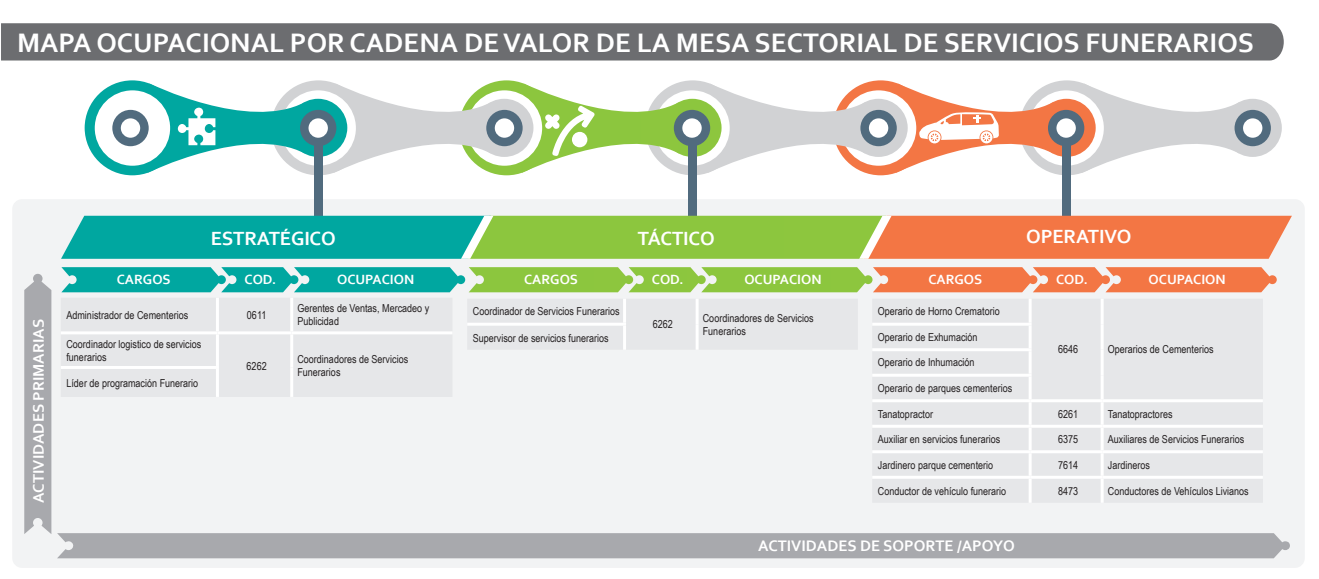
<style>
.page{position:relative;width:1319px;height:579px;background:#fff}
.page>*{position:absolute;margin:0;border:0;box-sizing:border-box;transform-origin:0 0}
.t1{font:700 28px "Corbel";color:#fff}
.t2{font:700 20px "Corbel";letter-spacing:-.01em;color:#fff}
.t3{font:700 16px "Corbel";color:#fff}
.t4{font:700 14px "Corbel";color:#fff}
.t5{font:11px/13.2px "Arial Narrow";color:#231f20}
</style>
<div class="page">
<div style="left:12px;top:199px;width:1293px;height:369px;background:#f2f3f4;border-radius:10px"></div>
<svg style="left:24px;top:274px;width:27px;height:260px;background:#adaeb1"></svg>
<div style="left:57px;top:533px;width:1233px;height:25px;background:#a8a9ad"></div>
<svg style="left:61px;top:267px;width:1216px;height:25px;background:#8ba96f"></svg>
<div style="left:1px;top:23px;width:1283px;height:38px;background:#6c6d70"></div>
<div style="left:1062px;top:141px;width:9px;height:95px;background:#516b7e"></div>
<div style="left:688px;top:141px;width:9px;height:95px;background:#516b7e"></div>
<div style="left:314px;top:141px;width:9px;height:95px;background:#516b7e"></div>
<svg style="left:61px;top:216px;width:1231px;height:43px;background:#84a366"></svg>
<div style="left:61px;top:298px;width:391px;height:99px;background:#e6e7e9"></div>
<hr style="left:216px;top:298px;width:3px;height:33px;background:#fff">
<hr style="left:290px;top:298px;width:3px;height:33px;background:#fff">
<hr style="left:61px;top:331px;width:156px;height:3px;background:#fff">
<hr style="left:217px;top:331px;width:75px;height:3px;background:#fff">
<hr style="left:216px;top:334px;width:3px;height:32px;background:#fff">
<hr style="left:292px;top:331px;width:160px;height:3px;background:#fff">
<hr style="left:290px;top:334px;width:3px;height:33px;background:#fff">
<hr style="left:290px;top:367px;width:3px;height:30px;background:#fff">
<hr style="left:61px;top:366px;width:158px;height:3px;background:#fff">
<hr style="left:216px;top:369px;width:3px;height:28px;background:#fff">
<div style="left:468px;top:299px;width:390px;height:50px;background:#e6e7e9"></div>
<hr style="left:623px;top:299px;width:3px;height:24px;background:#fff">
<hr style="left:696px;top:299px;width:3px;height:25px;background:#fff">
<hr style="left:467px;top:323px;width:159px;height:3px;background:#fff">
<hr style="left:623px;top:326px;width:3px;height:24px;background:#fff">
<hr style="left:696px;top:324px;width:3px;height:26px;background:#fff">
<div style="left:873px;top:299px;width:390px;height:203px;background:#e6e7e9"></div>
<hr style="left:1029px;top:299px;width:3px;height:24px;background:#fff">
<hr style="left:1101px;top:299px;width:3px;height:25px;background:#fff">
<hr style="left:872px;top:323px;width:160px;height:3px;background:#fff">
<hr style="left:1029px;top:326px;width:3px;height:22px;background:#fff">
<hr style="left:1101px;top:324px;width:3px;height:26px;background:#fff">
<hr style="left:872px;top:348px;width:160px;height:3px;background:#fff">
<hr style="left:1029px;top:351px;width:3px;height:23px;background:#fff">
<hr style="left:1101px;top:350px;width:3px;height:25px;background:#fff">
<hr style="left:872px;top:374px;width:160px;height:3px;background:#fff">
<hr style="left:1029px;top:377px;width:3px;height:22px;background:#fff">
<hr style="left:1101px;top:375px;width:3px;height:24px;background:#fff">
<hr style="left:872px;top:399px;width:158px;height:3px;background:#fff">
<hr style="left:1030px;top:399px;width:72px;height:3px;background:#fff">
<hr style="left:1029px;top:402px;width:3px;height:23px;background:#fff">
<hr style="left:1102px;top:399px;width:161px;height:3px;background:#fff">
<hr style="left:1101px;top:402px;width:3px;height:23px;background:#fff">
<hr style="left:872px;top:425px;width:158px;height:3px;background:#fff">
<hr style="left:1030px;top:425px;width:72px;height:3px;background:#fff">
<hr style="left:1029px;top:428px;width:3px;height:22px;background:#fff">
<hr style="left:1102px;top:425px;width:161px;height:3px;background:#fff">
<hr style="left:1101px;top:428px;width:3px;height:22px;background:#fff">
<hr style="left:872px;top:450px;width:158px;height:3px;background:#fff">
<hr style="left:1030px;top:450px;width:72px;height:3px;background:#fff">
<hr style="left:1029px;top:453px;width:3px;height:23px;background:#fff">
<hr style="left:1102px;top:450px;width:161px;height:3px;background:#fff">
<hr style="left:1101px;top:453px;width:3px;height:23px;background:#fff">
<hr style="left:872px;top:476px;width:158px;height:3px;background:#fff">
<hr style="left:1030px;top:476px;width:72px;height:3px;background:#fff">
<hr style="left:1029px;top:479px;width:3px;height:24px;background:#fff">
<hr style="left:1102px;top:476px;width:161px;height:3px;background:#fff">
<hr style="left:1101px;top:479px;width:3px;height:24px;background:#fff">
<svg style="left:85px;top:80px;width:1197px;height:95px"></svg>
<h1 class="t1" style="left:17px;top:25px;width:1238px">MAPA OCUPACIONAL POR CADENA DE VALOR DE LA MESA SECTORIAL DE SERVICIOS FUNERARIOS</h1>
<h2 class="t2" style="left:211px;top:226px;width:127px">ESTRATÉGICO</h2>
<h2 class="t2" style="left:1026px;top:224px;width:107px">OPERATIVO</h2>
<h2 class="t2" style="left:638px;top:226px;width:79px">TÁCTICO</h2>
<h3 class="t3" style="left:29px;top:503px;width:186px;rotate:-90deg">ACTIVIDADES PRIMARIAS</h3>
<p class="t4" style="left:117px;top:271px;width:55px">CARGOS</p>
<p class="t4" style="left:244px;top:271px;width:33px">COD.</p>
<p class="t4" style="left:337px;top:271px;width:79px">OCUPACION</p>
<p class="t4" style="left:524px;top:271px;width:55px">CARGOS</p>
<p class="t4" style="left:652px;top:271px;width:33px">COD.</p>
<p class="t4" style="left:744px;top:271px;width:79px">OCUPACION</p>
<p class="t4" style="left:928px;top:271px;width:55px">CARGOS</p>
<p class="t4" style="left:1056px;top:271px;width:33px">COD.</p>
<p class="t4" style="left:1148px;top:271px;width:79px">OCUPACION</p>
<p class="t5" style="left:66px;top:308px;width:123px">Administrador de Cementerios</p>
<p class="t5" style="left:247px;top:308px;width:21px">0611</p>
<p class="t5" style="left:297px;top:301px;width:133px">Gerentes de Ventas, Mercadeo y<br>Publicidad</p>
<p class="t5" style="left:66px;top:337px;width:136px">Coordinador logistico de servicios funerarios</p>
<p class="t5" style="left:247px;top:359px;width:22px">6262</p>
<p class="t5" style="left:297px;top:352px;width:112px">Coordinadores de Servicios<br>Funerarios</p>
<p class="t5" style="left:66px;top:376px;width:133px">Líder de programación Funerario</p>
<p class="t5" style="left:473px;top:304px;width:148px">Coordinador de Servicios Funerarios</p>
<p class="t5" style="left:473px;top:331px;width:137px">Supervisor de servicios funerarios</p>
<p class="t5" style="left:653px;top:317px;width:22px">6262</p>
<p class="t5" style="left:703px;top:311px;width:112px">Coordinadores de Servicios<br>Funerarios</p>
<p class="t5" style="left:878px;top:304px;width:123px">Operario de Horno Crematorio</p>
<p class="t5" style="left:878px;top:330px;width:101px">Operario de Exhumación</p>
<p class="t5" style="left:878px;top:356px;width:98px">Operario de Inhumación</p>
<p class="t5" style="left:878px;top:381px;width:136px">Operario de parques cementerios</p>
<p class="t5" style="left:878px;top:407px;width:57px">Tanatopractor</p>
<p class="t5" style="left:1058px;top:407px;width:22px">6261</p>
<p class="t5" style="left:1108px;top:407px;width:66px">Tanatopractores</p>
<p class="t5" style="left:878px;top:432px;width:124px">Auxiliar en servicios funerarios</p>
<p class="t5" style="left:1058px;top:432px;width:22px">6375</p>
<p class="t5" style="left:1108px;top:432px;width:138px">Auxiliares de Servicios Funerarios</p>
<p class="t5" style="left:878px;top:458px;width:117px">Jardinero parque cementerio</p>
<p class="t5" style="left:1058px;top:458px;width:22px">7614</p>
<p class="t5" style="left:1108px;top:458px;width:44px">Jardineros</p>
<p class="t5" style="left:878px;top:484px;width:130px">Conductor de vehículo funerario</p>
<p class="t5" style="left:1058px;top:484px;width:22px">8473</p>
<p class="t5" style="left:1108px;top:484px;width:142px">Conductores de Vehículos Livianos</p>
<p class="t5" style="left:1058px;top:342px;width:22px">6646</p>
<p class="t5" style="left:1108px;top:342px;width:107px">Operarios de Cementerios</p>
<h3 class="t3" style="left:758px;top:536px;width:258px">ACTIVIDADES DE SOPORTE /APOYO</h3>
</div>
